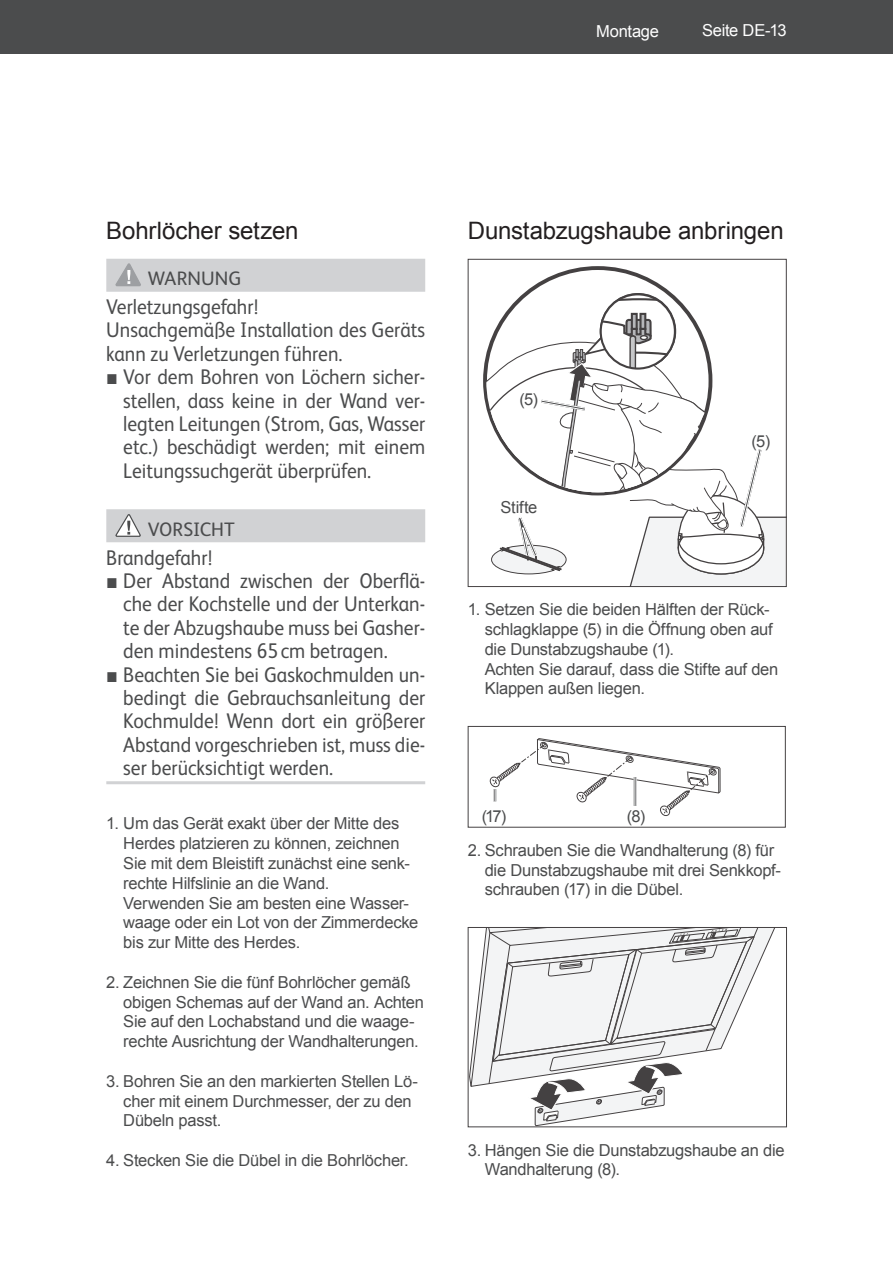
<style>
.page{position:relative;width:893px;height:1263px;background:#fff}
.page>*{position:absolute;margin:0;border:0;box-sizing:border-box;transform-origin:0 0}
.O-Überschrift_2{font:24px "Arial";letter-spacing:-.005em;color:#231f20}
.O-SI-Text_13pt{font:21.3px/23.4px "FS Albert";color:#4b4c4d;text-align:justify;scale:.92 1}
.O-SI-Signalwort_13pt{font:19.5px "FS Albert";letter-spacing:.005em;color:#4b4c4d}
.O-Fließtext{font:16.5px/19.8px "Arial";letter-spacing:-.015em;color:#4b4c4d}
.t1{font:16.5px "Arial";letter-spacing:-.015em;color:#fff}
.s1{font-family:"Arial"}
</style>
<div class="page">
<div style="left:0;top:0;width:893px;height:54px;background:#4b4c4d"></div>
<div style="left:106px;top:259px;width:319px;height:33px;background:#d1d2d4"></div>
<div style="left:106px;top:509px;width:319px;height:33px;background:#d1d2d4"></div>
<hr style="left:106px;top:781px;width:319px;height:3px;background:#d1d2d4">
<svg style="left:116px;top:263px;width:25px;height:24px"></svg>
<svg style="left:116px;top:514px;width:25px;height:23px"></svg>
<svg style="left:486px;top:269px;width:300px;height:317px"></svg>
<div style="left:468px;top:726px;width:318px;height:101px;border:1px solid #231f20"></div>
<svg style="left:489px;top:738px;width:232px;height:78px"></svg>
<svg style="left:470px;top:929px;width:305px;height:158px"></svg>
<svg style="left:486px;top:929px;width:275px;height:196px"></svg>
<div style="left:468px;top:927px;width:319px;height:200px;border:1px solid #231f20"></div>
<p class="t1" style="left:596px;top:21px;width:64px">Montage</p>
<p class="t1" style="left:702px;top:20px;width:86px">Seite DE-13</p>
<p class="O-Überschrift_2" style="left:106px;top:214px;width:194px">Bohrlöcher setzen</p>
<p class="O-SI-Signalwort_13pt" style="left:148px;top:265px;width:95px">WARNUNG</p>
<p class="O-SI-Text_13pt" style="left:106px;top:294px;width:167px">Verletzungsgefahr!</p>
<p class="O-SI-Text_13pt" style="left:106px;top:317px;width:348px">Unsachgemäße Installation des Geräts kann zu Verletzungen führen.</p>
<p class="O-SI-Text_13pt" style="left:123px;top:364px;width:330px;text-indent:-17px"><span class="s1">■</span> Vor dem Bohren von Löchern sicher&shy;stellen, dass keine in der Wand ver&shy;legten Leitungen (Strom, Gas, Wasser etc.) beschädigt werden; mit einem Leitungssuchgerät überprüfen.</p>
<p class="O-SI-Signalwort_13pt" style="left:148px;top:516px;width:89px">VORSICHT</p>
<p class="O-SI-Text_13pt" style="left:106px;top:544px;width:117px">Brandgefahr!</p>
<p class="O-SI-Text_13pt" style="left:123px;top:568px;width:330px;text-indent:-17px"><span class="s1">■</span> Der Abstand zwischen der Oberflä&shy;che der Kochstelle und der Unterkan&shy;te der Abzugshaube muss bei Gasher&shy;den mindestens 65cm betragen.</p>
<p class="O-SI-Text_13pt" style="left:123px;top:661px;width:330px;text-indent:-17px"><span class="s1">■</span> Beachten Sie bei Gaskochmulden un&shy;bedingt die Gebrauchsanleitung der Kochmulde! Wenn dort ein größerer Abstand vorgeschrieben ist, muss die&shy;ser berücksichtigt werden.</p>
<p class="O-Fließtext" style="left:123px;top:814px;width:296px;text-indent:-17px">1. Um das Gerät exakt über der Mitte des Herdes platzieren zu können, zeichnen Sie mit dem Bleistift zunächst eine senk&shy;rechte Hilfslinie an die Wand.<br>Verwenden Sie am besten eine Wasser&shy;waage oder ein Lot von der Zimmerdecke bis zur Mitte des Herdes.</p>
<p class="O-Fließtext" style="left:123px;top:972px;width:302px;text-indent:-17px">2. Zeichnen Sie die fünf Bohrlöcher gemäß obigen Schemas auf der Wand an. Achten Sie auf den Lochabstand und die waage&shy;rechte Ausrichtung der Wandhalterungen.</p>
<p class="O-Fließtext" style="left:123px;top:1071px;width:296px;text-indent:-17px">3. Bohren Sie an den markierten Stellen Lö&shy;cher mit einem Durchmesser, der zu den<br>Dübeln passt.</p>
<p class="O-Fließtext" style="left:106px;top:1150px;width:304px">4. Stecken Sie die Dübel in die Bohrlöcher.</p>
<p class="O-Überschrift_2" style="left:468px;top:214px;width:317px">Dunstabzugshaube anbringen</p>
<p class="O-Fließtext" style="left:519px;top:389px;width:20px">(5)</p>
<p class="O-Fließtext" style="left:501px;top:498px;width:38px">Stifte</p>
<p class="O-Fließtext" style="left:752px;top:431px;width:20px">(5)</p>
<p class="O-Fließtext" style="left:485px;top:600px;width:295px;text-indent:-17px">1. Setzen Sie die beiden Hälften der Rück&shy;schlagklappe (5) in die Öffnung oben auf die Dunstabzugshaube (1).<br>Achten Sie darauf, dass die Stifte auf den Klappen außen liegen.</p>
<p class="O-Fließtext" style="left:482px;top:806px;width:26px">(17)</p>
<p class="O-Fließtext" style="left:627px;top:806px;width:20px">(8)</p>
<p class="O-Fließtext" style="left:485px;top:840px;width:298px;text-indent:-17px">2. Schrauben Sie die Wandhalterung (8) für die Dunstabzugshaube mit drei Senkkopf&shy;schrauben (17) in die Dübel.</p>
<p class="O-Fließtext" style="left:485px;top:1140px;width:301px;text-indent:-17px">3. Hängen Sie die Dunstabzugshaube an die<br>Wandhalterung (8).</p>
</div>
